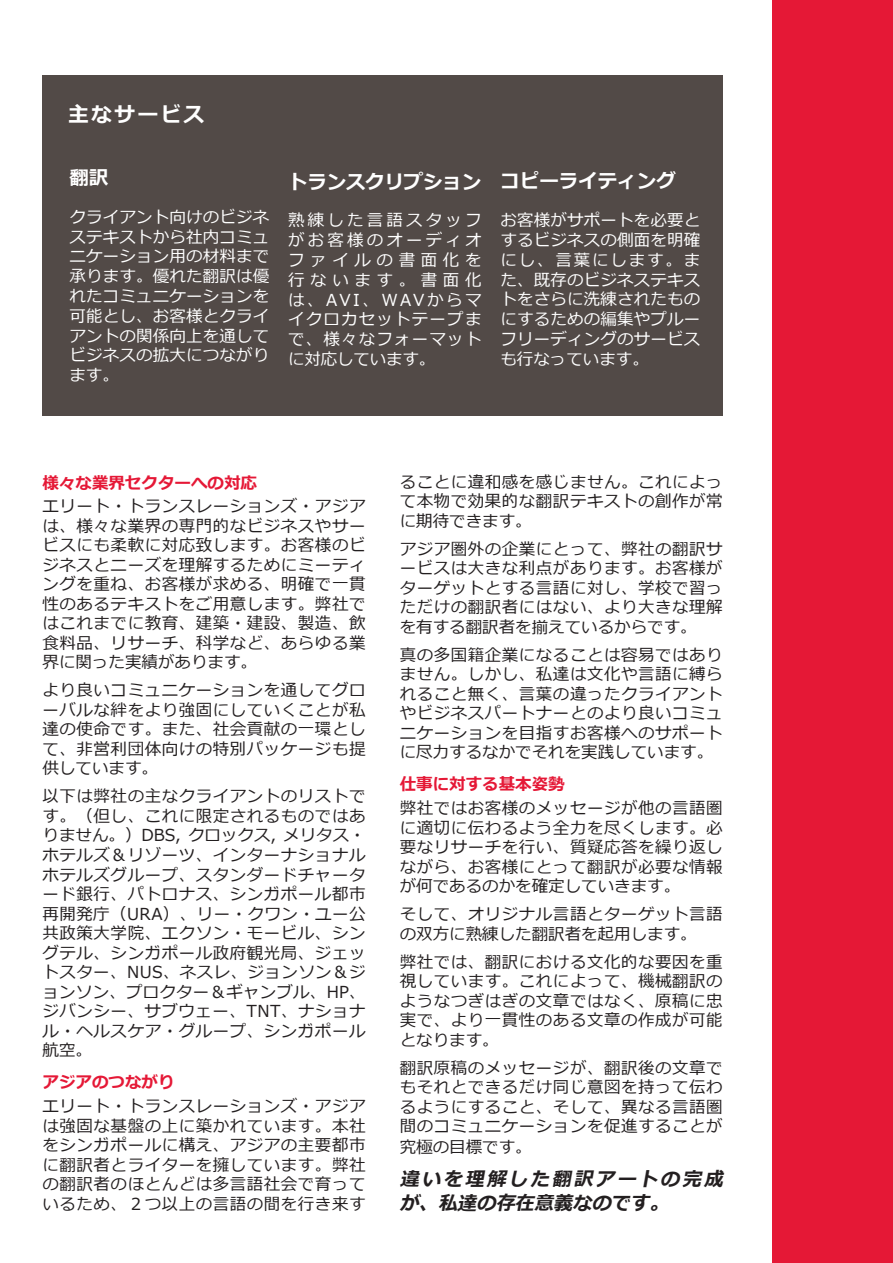
<style>
.page{position:relative;width:893px;height:1263px;background:#fff}
.page>*{position:absolute;margin:0;border:0;box-sizing:border-box;transform-origin:0 0}
.t1{font:700 21px "Meiryo";letter-spacing:.1em;color:#fff}
.t2{font:700 19.5px "Meiryo";letter-spacing:-.005em;color:#fff}
.t3{font:italic 700 19.2px/24px "Meiryo";color:#231f20}
.t4{font:16.5px/19.5px "Meiryo";letter-spacing:.03em;color:#231f20;text-align:justify}
.t5{font:16.5px/19.8px "Meiryo";letter-spacing:.01em;color:#fff;text-align:justify}
.t6{font:700 16.5px "Meiryo";color:#e51836}
.t7{font:16.5px "Meiryo";color:#231f20}
</style>
<div class="page">
<div style="left:773px;top:0;width:120px;height:1263px;background:#e51836"></div>
<div style="left:43px;top:75px;width:680px;height:340px;background:#524a47"></div>
<p class="t1" style="left:68px;top:103px;width:138px">主なサービス</p>
<p class="t2" style="left:69px;top:167px;width:40px">翻訳</p>
<p class="t5" style="left:69px;top:207px;width:201px">クライアント向けのビジネステキストから社内コミュニケーション用の材料まで承ります。優れた翻訳は優れたコミュニケーションを可能とし、お客様とクライアントの関係向上を通してビジネスの拡大につながります。</p>
<p class="t2" style="left:288px;top:170px;width:195px">トランスクリプション</p>
<p class="t5" style="left:288px;top:211px;width:195px">熟練した言語スタッフがお客様のオーディオファイルの書面化を行ないます。書面化は、AVI、WAVからマイクロカセットテープまで、様々なフォーマットに対応しています。</p>
<p class="t2" style="left:500px;top:170px;width:177px">コピーライティング</p>
<p class="t5" style="left:500px;top:211px;width:201px">お客様がサポートを必要とするビジネスの側面を明確にし、言葉にします。また、既存のビジネステキストをさらに洗練されたものにするための編集やプルーフリーディングのサービスも行なっています。</p>
<p class="t6" style="left:43px;top:473px;width:216px">様々な業界セクターへの対応</p>
<p class="t4" style="left:43px;top:497px;width:325px">エリート・トランスレーションズ・アジアは、様々な業界の専門的なビジネスやサービスにも柔軟に対応致します。お客様のビジネスとニーズを理解するためにミーティングを重ね、お客様が求める、明確で一貫性のあるテキストをご用意します。弊社ではこれまでに教育、建築・建設、製造、飲食料品、リサーチ、科学など、あらゆる業界に関った実績があります。</p>
<p class="t4" style="left:43px;top:681px;width:325px">より良いコミュニケーションを通してグローバルな絆をより強固にしていくことが私達の使命です。また、社会貢献の一環として、非営利団体向けの特別パッケージも提供しています。</p>
<p class="t4" style="left:43px;top:787px;width:325px">以下は弊社の主なクライアントのリストです。（但し、これに限定されるものではありません。）DBS, クロックス, メリタス・ホテルズ＆リゾーツ、インターナショナルホテルズグループ、スタンダードチャータード銀行、パトロナス、シンガポール都市再開発庁（URA）、リー・クワン・ユー公共政策大学院、エクソン・モービル、シングテル、シンガポール政府観光局、ジェットスター、NUS、ネスレ、ジョンソン＆ジョンソン、プロクター＆ギャンブル、HP、ジバンシー、サブウェー、TNT、ナショナル・ヘルスケア・グループ、シンガポール航空。</p>
<p class="t6" style="left:43px;top:1073px;width:133px">アジアのつながり</p>
<p class="t4" style="left:43px;top:1096px;width:325px">エリート・トランスレーションズ・アジアは強固な基盤の上に築かれています。本社をシンガポールに構え、アジアの主要都市に翻訳者とライターを擁しています。弊社の翻訳者のほとんどは多言語社会で育っているため、２つ以上の言語の間を行き来す</p>
<p class="t4" style="left:400px;top:472px;width:325px">ることに違和感を感じません。これによって本物で効果的な翻訳テキストの創作が常に期待できます。</p>
<p class="t4" style="left:400px;top:539px;width:325px">アジア圏外の企業にとって、弊社の翻訳サービスは大きな利点があります。お客様がターゲットとする言語に対し、学校で習っただけの翻訳者にはない、より大きな理解を有する翻訳者を揃えているからです。</p>
<p class="t4" style="left:400px;top:645px;width:325px">真の多国籍企業になることは容易ではありません。しかし、私達は文化や言語に縛られること無く、言葉の違ったクライアントやビジネスパートナーとのより良いコミュニケーションを目指すお客様へのサポートに尽力するなかでそれを実践しています。</p>
<p class="t6" style="left:400px;top:775px;width:166px">仕事に対する基本姿勢</p>
<p class="t4" style="left:400px;top:799px;width:325px">弊社ではお客様のメッセージが他の言語圏に適切に伝わるよう全力を尽くします。必要なリサーチを行い、質疑応答を繰り返しながら、お客様にとって翻訳が必要な情報が何であるのかを確定していきます。</p>
<p class="t4" style="left:400px;top:905px;width:325px">そして、オリジナル言語とターゲット言語の双方に熟練した翻訳者を起用します。</p>
<p class="t4" style="left:400px;top:952px;width:325px">弊社では、翻訳における文化的な要因を重視しています。これによって、機械翻訳のようなつぎはぎの文章ではなく、原稿に忠実で、より一貫性のある文章の作成が可能となります。</p>
<p class="t4" style="left:400px;top:1058px;width:325px">翻訳原稿のメッセージが、翻訳後の文章でもそれとできるだけ同じ意図を持って伝わるようにすること、そして、異なる言語圏間のコミュニケーションを促進することが</p>
<p class="t7" style="left:400px;top:1138px;width:133px">究極の目標です。</p>
<p class="t3" style="left:400px;top:1167px;width:331px">違いを理解した翻訳アートの完成が、私達の存在意義なのです。</p>
</div>
